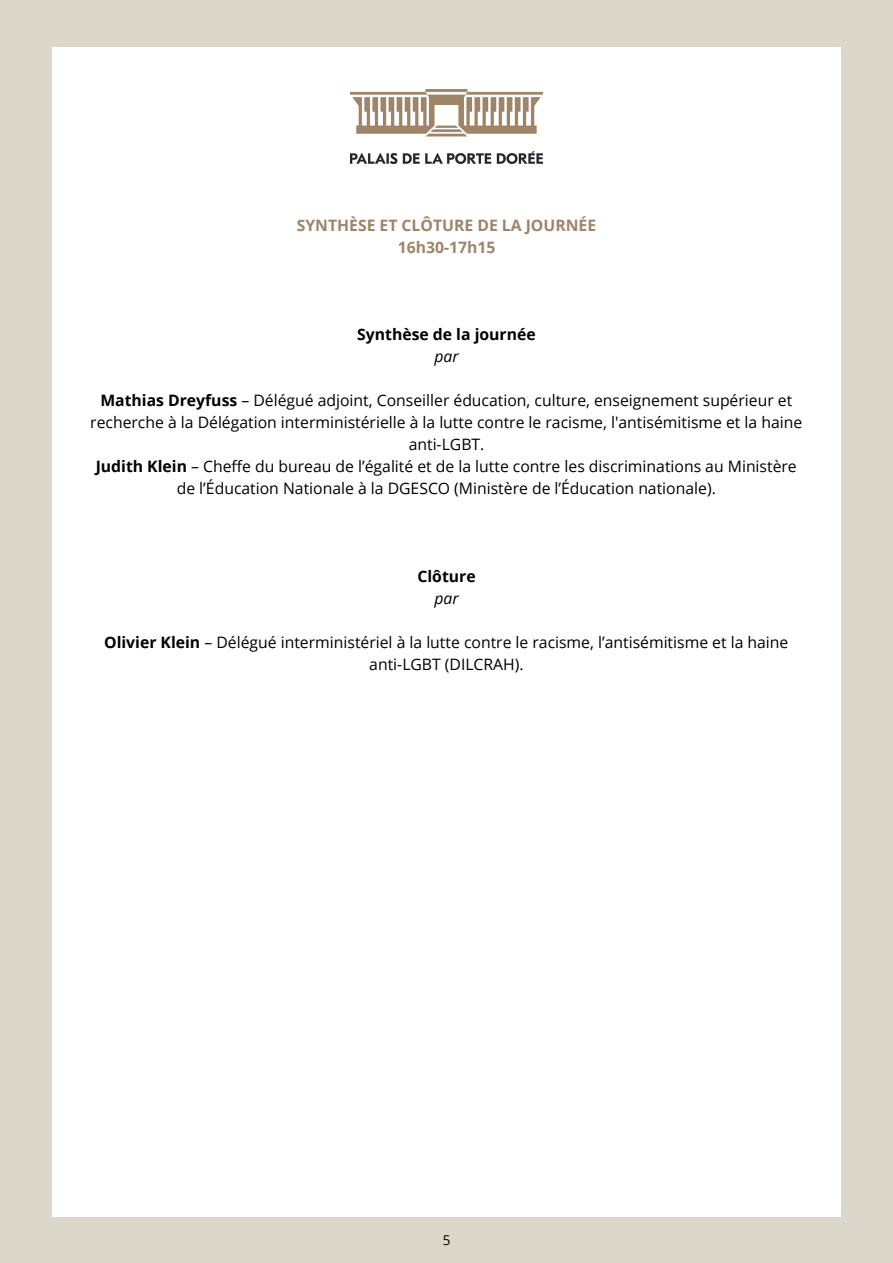
<style>
.page{position:relative;width:893px;height:1263px;background:#dbd7cb}
.page>*{position:absolute;margin:0;border:0;box-sizing:border-box;transform-origin:0 0}
.t1{font:15.75px/21.9px "Open Sans";color:#000;text-align:center}
.t2{font:700 15.75px/21.9px "Open Sans";color:#9e8469;text-align:center}
.t3{font:700 15.75px "Open Sans";color:#000}
.t4{font:italic 15.75px "Open Sans";color:#000}
.t5{font:13.5px "Open Sans";color:#000}
.s1{font-weight:700}
</style>
<div class="page">
<div style="left:52px;top:47px;width:788px;height:1169px;background:#fff"></div>
<img style="left:351px;top:89px;width:191px;height:75px">
<p class="t2" style="left:297px;top:214px;width:301px">SYNTHÈSE ET CLÔTURE DE LA JOURNÉE<br>16h30-17h15</p>
<h1 class="t3" style="left:357px;top:324px;width:180px">Synthèse de la journée</h1>
<p class="t4" style="left:434px;top:346px;width:26px">par</p>
<p class="t1" style="left:90px;top:389px;width:713px"><span class="s1">Mathias Dreyfuss</span> – Délégué adjoint, Conseiller éducation, culture, enseignement supérieur et recherche à la Délégation interministérielle à la lutte contre le racisme, l'antisémitisme et la haine anti-LGBT.</p>
<p class="t1" style="left:96px;top:455px;width:702px"><span class="s1">Judith Klein</span> – Cheffe du bureau de l’égalité et de la lutte contre les discriminations au Ministère de l’Éducation Nationale à la DGESCO (Ministère de l’Éducation nationale).</p>
<p class="t3" style="left:417px;top:565px;width:60px">Clôture</p>
<p class="t4" style="left:434px;top:587px;width:26px">par</p>
<p class="t1" style="left:104px;top:630px;width:686px"><span class="s1">Olivier Klein</span> – Délégué interministériel à la lutte contre le racisme, l’antisémitisme et la haine anti-LGBT (DILCRAH).</p>
<p class="t5" style="left:443px;top:1230px;width:9px">5</p>
</div>
